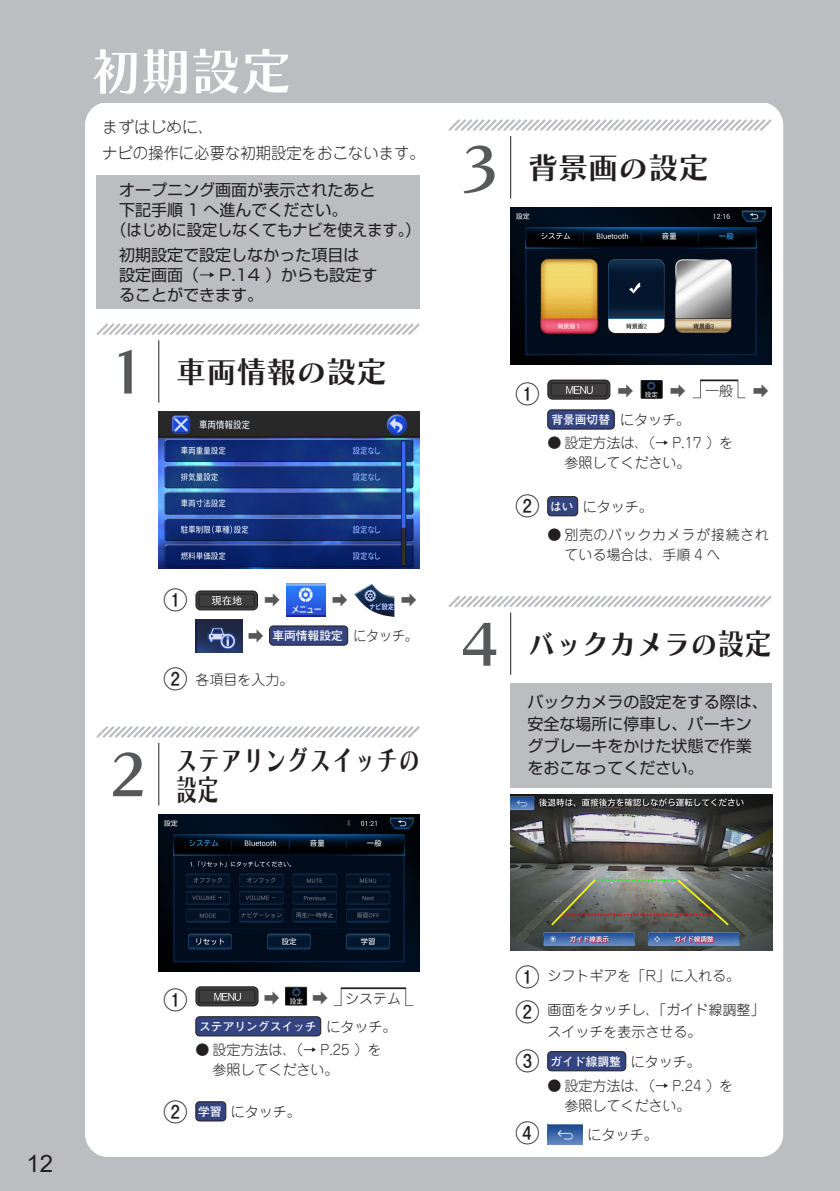
<style>
.page{position:relative;width:840px;height:1191px;background:#fff}
.page>*{position:absolute;margin:0;border:0;box-sizing:border-box;transform-origin:0 0}
.t1{font:58px "Chiaro Std B";color:#57585a}
.章ー大ー文字白{font:50px "Chiaro Std B";color:#fff}
.t2{font:30px "Chiaro Std B";color:#231f20}
.t3{font:30px/30px "Chiaro Std B";letter-spacing:.06em;color:#231f20;scale:.7 1}
.t4{font:30px "Chiaro Std B";color:#231f20;scale:.9 1}
.t5{font:700 24px "Futo Go B101 Pro";color:#231f20}
.t6{font:24px "Arial";color:#231f20}
.t7{font:16px/22px "Shin Go Pro";color:#231f20}
.本文{font:300 16px/26px "Jun 101 Pro";color:#231f20}
.t8{font:16px "Shin Go Pro";color:#231f20;scale:.94 1}
.t9{font:300 16px "Jun 101 Pro";color:#57585a}
.タブ文字{font:300 14px/20px "Jun 101 Pro";color:#231f20}
.タブ文字-2{font:300 14px/20px "Jun 101 Pro";letter-spacing:.045em;color:#231f20}
.タブ文字-3{font:300 14px "Jun 101 Pro";color:#231f20;scale:.92 1}
.t10{font:700 11.8px "Futo Go B101 Pro";color:#fff}
</style>
<div class="page">
<div style="left:0;top:0;width:839px;height:1191px;background:#bcbdc0"></div>
<div style="left:85px;top:102px;width:697px;height:1055px;background:#fff;border-radius:23px"></div>
<img style="left:158px;top:412px;width:261px;height:156px">
<svg style="left:96px;top:323px;width:324px;height:12px"></svg>
<hr style="left:158px;top:340px;width:1px;height:63px;background:#231f20">
<svg style="left:196px;top:591px;width:61px;height:19px"></svg>
<div style="left:195px;top:590px;width:63px;height:20px;border:1px solid #231f20;border-radius:5px"></div>
<div style="left:199px;top:594px;width:55px;height:13px;border:1px solid #231f20;border-radius:2px"></div>
<svg style="left:211px;top:596px;width:30px;height:9px"></svg>
<img style="left:286px;top:584px;width:39px;height:33px">
<img style="left:354px;top:583px;width:40px;height:34px">
<img style="left:195px;top:619px;width:47px;height:33px">
<div style="left:269px;top:626px;width:78px;height:19px;background:#334481;border-radius:4px"></div>
<div style="left:269px;top:625px;width:79px;height:20px;border:1px solid #231f20;border-radius:4px"></div>
<img style="left:158px;top:814px;width:261px;height:157px">
<svg style="left:96px;top:726px;width:324px;height:12px"></svg>
<hr style="left:158px;top:743px;width:1px;height:62px;background:#231f20">
<div style="left:196px;top:986px;width:62px;height:20px;background:#3e3e3f;border-radius:5px"></div>
<div style="left:195px;top:986px;width:63px;height:20px;border:1px solid #231f20;border-radius:5px"></div>
<div style="left:199px;top:989px;width:56px;height:14px;border:1px solid #231f20;border-radius:2px"></div>
<svg style="left:214px;top:993px;width:27px;height:7px"></svg>
<img style="left:287px;top:989px;width:18px;height:14px">
<div style="left:285px;top:987px;width:22px;height:18px;border:1px solid #231f20"></div>
<svg style="left:333px;top:987px;width:80px;height:19px"></svg>
<div style="left:196px;top:1016px;width:124px;height:20px;background:#334481;border-radius:4px"></div>
<div style="left:195px;top:1016px;width:126px;height:20px;border:1px solid #231f20;border-radius:4px"></div>
<div style="left:196px;top:1101px;width:30px;height:20px;background:#334481;border-radius:4px"></div>
<div style="left:195px;top:1101px;width:31px;height:20px;border:1px solid #231f20;border-radius:4px"></div>
<img style="left:510px;top:208px;width:261px;height:156px">
<svg style="left:448px;top:119px;width:324px;height:12px"></svg>
<hr style="left:510px;top:136px;width:1px;height:62px;background:#231f20">
<div style="left:547px;top:380px;width:62px;height:19px;background:linear-gradient(to right,#383738,#353435);border-radius:5px"></div>
<div style="left:547px;top:379px;width:63px;height:20px;border:1px solid #231f20;border-radius:5px"></div>
<div style="left:550px;top:383px;width:56px;height:13px;border:1px solid #231f20;border-radius:2px"></div>
<svg style="left:566px;top:386px;width:26px;height:8px"></svg>
<img style="left:642px;top:382px;width:18px;height:14px">
<div style="left:640px;top:380px;width:22px;height:18px;border:1px solid #231f20"></div>
<svg style="left:692px;top:379px;width:53px;height:19px"></svg>
<div style="left:547px;top:410px;width:67px;height:19px;background:#334481;border-radius:4px"></div>
<div style="left:547px;top:409px;width:67px;height:20px;border:1px solid #231f20;border-radius:4px"></div>
<div style="left:547px;top:496px;width:30px;height:20px;background:#334481;border-radius:4px"></div>
<div style="left:547px;top:496px;width:30px;height:20px;border:1px solid #231f20;border-radius:4px"></div>
<svg style="left:448px;top:595px;width:324px;height:13px"></svg>
<hr style="left:510px;top:612px;width:1px;height:63px;background:#231f20">
<img style="left:510px;top:794px;width:261px;height:156px">
<div style="left:547px;top:1051px;width:78px;height:19px;background:#334481;border-radius:4px"></div>
<div style="left:547px;top:1051px;width:78px;height:20px;border:1px solid #231f20;border-radius:4px"></div>
<img style="left:547px;top:1125px;width:35px;height:19px">
<div style="left:510px;top:683px;width:261px;height:104px;background:#bcbdc0"></div>
<div style="left:96px;top:176px;width:324px;height:133px;background:#bcbdc0"></div>
<p class="章ー大ー文字白" style="left:91px;top:41px;width:201px">初期設定</p>
<p class="本文" style="left:102px;top:112px;width:324px">まずはじめに、<br>ナビの操作に必要な初期設定をおこないます。</p>
<p class="t7" style="left:119px;top:176px;width:258px">オープニング画面が表示されたあと</p>
<p class="t7" style="left:119px;top:196px;width:230px">下記手順 1 へ進んでください。</p>
<p class="t8" style="left:112px;top:216px;width:329px">（はじめに設定しなくてもナビを使えます。）</p>
<p class="t7" style="left:119px;top:243px;width:259px;line-height:20px">初期設定で設定しなかった項目は設定画面（→ P.14 ）からも設定することができます。</p>
<p class="t1" style="left:109px;top:337px;width:37px">1</p>
<p class="t2" style="left:176px;top:353px;width:211px">車両情報の設定</p>
<p class="t5" style="left:163px;top:580px;width:25px">①</p>
<p class="t9" style="left:264px;top:587px;width:17px">➡</p>
<p class="t9" style="left:332px;top:587px;width:17px">➡</p>
<p class="t9" style="left:400px;top:587px;width:17px">➡</p>
<p class="t9" style="left:248px;top:623px;width:18px">➡</p>
<p class="t10" style="left:272px;top:626px;width:72px">車両情報設定</p>
<p class="タブ文字-3" style="left:353px;top:625px;width:71px">にタッチ。</p>
<p class="t5" style="left:163px;top:659px;width:25px">②</p>
<p class="タブ文字" style="left:195px;top:668px;width:99px">各項目を入力。</p>
<p class="t1" style="left:109px;top:739px;width:37px">2</p>
<p class="t3" style="left:176px;top:744px;width:349px">ステアリングスイッチの設定</p>
<p class="t1" style="left:461px;top:133px;width:37px">3</p>
<p class="t2" style="left:528px;top:149px;width:181px">背景画の設定</p>
<p class="t5" style="left:515px;top:374px;width:25px">①</p>
<p class="t9" style="left:617px;top:378px;width:17px">➡</p>
<p class="t9" style="left:669px;top:378px;width:17px">➡</p>
<p class="タブ文字" style="left:704px;top:379px;width:29px">一般</p>
<p class="t9" style="left:752px;top:378px;width:17px">➡</p>
<p class="t10" style="left:551px;top:410px;width:60px">背景画切替</p>
<p class="タブ文字" style="left:619px;top:408px;width:71px">にタッチ。</p>
<p class="タブ文字" style="left:564px;top:431px;width:171px;text-indent:-17px">● 設定方法は、（→ P.17 ）を参照してください。</p>
<p class="t5" style="left:515px;top:487px;width:25px">②</p>
<p class="t10" style="left:549px;top:497px;width:25px">はい</p>
<p class="タブ文字" style="left:582px;top:494px;width:71px">にタッチ。</p>
<p class="タブ文字-2" style="left:564px;top:523px;width:206px;text-indent:-17px">● 別売のバックカメラが接続されている場合は、手順 4 へ</p>
<p class="t1" style="left:461px;top:609px;width:37px">4</p>
<p class="t4" style="left:528px;top:626px;width:271px">バックカメラの設定</p>
<p class="t7" style="left:527px;top:689px;width:241px">バックカメラの設定をする際は、安全な場所に停車し、パーキングブレーキをかけた状態で作業をおこなってください。</p>
<h3 class="t6" style="left:26px;top:1147px;width:28px">12</h3>
<p class="t5" style="left:163px;top:981px;width:25px">①</p>
<p class="t9" style="left:264px;top:985px;width:17px">➡</p>
<p class="t9" style="left:312px;top:985px;width:17px">➡</p>
<p class="タブ文字" style="left:345px;top:986px;width:57px">システム</p>
<p class="t10" style="left:199px;top:1017px;width:119px">ステアリングスイッチ</p>
<p class="タブ文字" style="left:326px;top:1014px;width:71px">にタッチ。</p>
<p class="タブ文字" style="left:212px;top:1037px;width:171px;text-indent:-17px">● 設定方法は、（→ P.25 ）を参照してください。</p>
<p class="t5" style="left:163px;top:1092px;width:25px">②</p>
<p class="t10" style="left:198px;top:1102px;width:25px">学習</p>
<p class="タブ文字" style="left:231px;top:1099px;width:71px">にタッチ。</p>
<p class="t5" style="left:515px;top:957px;width:25px">①</p>
<p class="タブ文字" style="left:547px;top:964px;width:194px">シフトギアを「R」に入れる。</p>
<p class="t5" style="left:515px;top:993px;width:25px">②</p>
<p class="タブ文字" style="left:547px;top:996px;width:225px;line-height:22px">画面をタッチし、「ガイド線調整」　スイッチを表示させる。</p>
<p class="t5" style="left:515px;top:1042px;width:25px">③</p>
<p class="t10" style="left:550px;top:1051px;width:72px">ガイド線調整</p>
<p class="タブ文字" style="left:630px;top:1049px;width:71px">にタッチ。</p>
<p class="タブ文字" style="left:564px;top:1074px;width:171px;text-indent:-17px">● 設定方法は、（→ P.24 ）を参照してください。</p>
<p class="t5" style="left:515px;top:1113px;width:25px">④</p>
<p class="タブ文字" style="left:587px;top:1123px;width:71px">にタッチ。</p>
</div>
